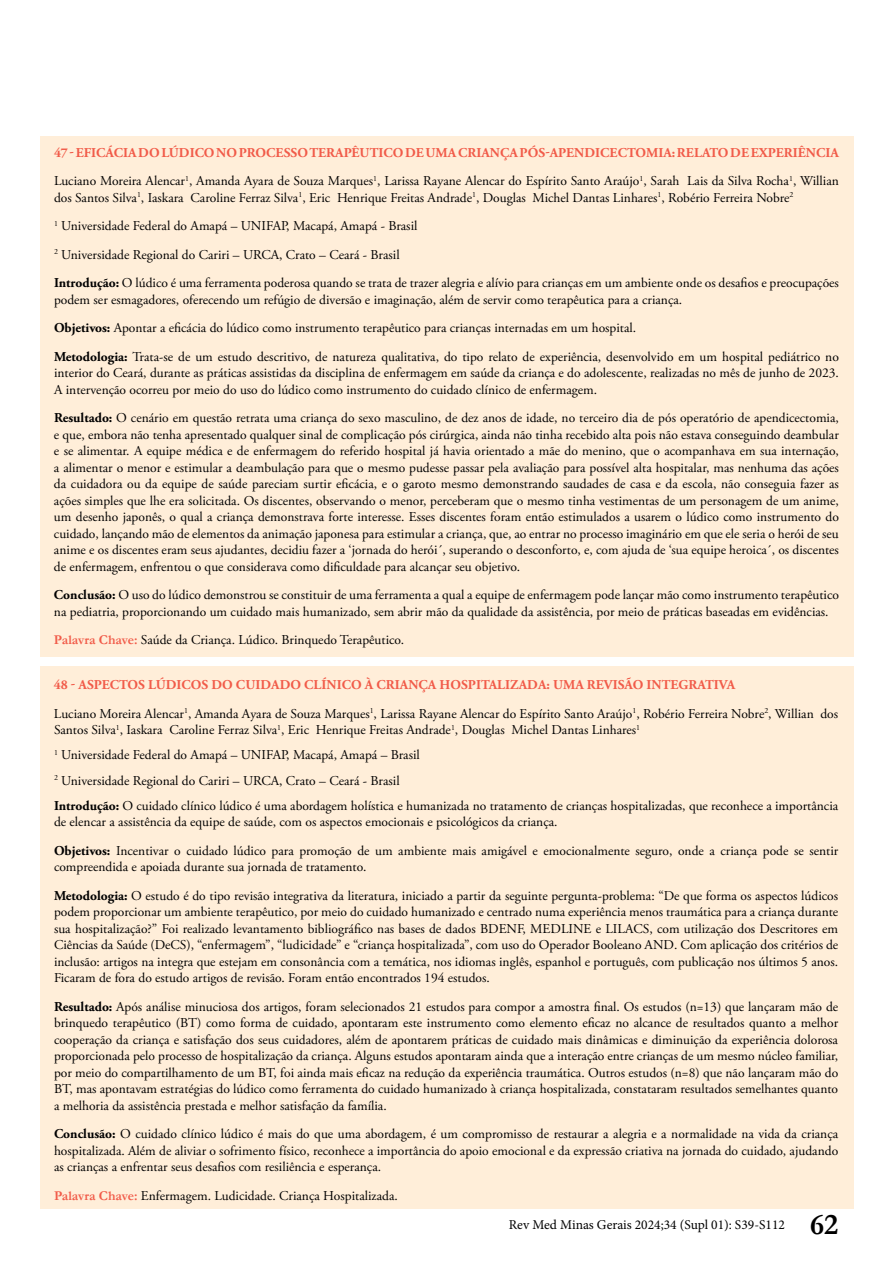
<style>
.page{position:relative;width:893px;height:1263px;background:#fff}
.page>*{position:absolute;margin:0;border:0;box-sizing:border-box;transform-origin:0 0}
.t1{font:700 30px "Garamond";color:#000}
.t2{font:13.5px/16.5px "Adobe Garamond Pro";color:#000}
.t3{font:13.5px "Minion Pro";color:#000}
.s1{font-weight:700;color:#f15b49}
.s2{font-weight:700}
.s3{font-family:"Garamond";font-weight:700;color:#f15b49}
</style>
<div class="page">
<div style="left:40px;top:667px;width:813px;height:542px;background:#ffeed9"></div>
<div style="left:40px;top:136px;width:813px;height:521px;background:#ffeed9"></div>
<p class="t2" style="left:54px;top:138px;width:786px;line-height:28.5px"><span class="s1">47 - EFICÁCIA DO LÚDICO NO PROCESSO TERAPÊUTICO DE UMA CRIANÇA PÓS-APENDICECTOMIA: RELATO DE EXPERIÊNCIA<br></span>Luciano Moreira Alencar<sup>1</sup>, Amanda Ayara de Souza Marques<sup>1</sup>, Larissa Rayane Alencar do Espírito Santo Araújo<sup>1</sup>, Sarah Lais da Silva Rocha<sup>1</sup>, Willian</p>
<p class="t2" style="left:54px;top:183px;width:786px;line-height:28.5px">dos Santos Silva<sup>1</sup>, Iaskara Caroline Ferraz Silva<sup>1</sup>, Eric Henrique Freitas Andrade<sup>1</sup>, Douglas Michel Dantas Linhares<sup>1</sup>, Robério Ferreira Nobre<sup>2<br>1</sup> Universidade Federal do Amapá – UNIFAP, Macapá, Amapá - Brasil<br><sup>2</sup> Universidade Regional do Cariri – URCA, Crato – Ceará - Brasil<br><span class="s2">Introdução:</span> O lúdico é uma ferramenta poderosa quando se trata de trazer alegria e alívio para crianças em um ambiente onde os desafios e preocupações</p>
<p class="t2" style="left:54px;top:285px;width:786px;line-height:28.5px">podem ser esmagadores, oferecendo um refúgio de diversão e imaginação, além de servir como terapêutica para a criança.<br><span class="s2">Objetivos:</span> Apontar a eficácia do lúdico como instrumento terapêutico para crianças internadas em um hospital.<br><span class="s2">Metodologia:</span> Trata-se de um estudo descritivo, de natureza qualitativa, do tipo relato de experiência, desenvolvido em um hospital pediátrico no</p>
<p class="t2" style="left:54px;top:365px;width:786px">interior do Ceará, durante as práticas assistidas da disciplina de enfermagem em saúde da criança e do adolescente, realizadas no mês de junho de 2023.<br>A intervenção ocorreu por meio do uso do lúdico como instrumento do cuidado clínico de enfermagem.</p>
<p class="t2" style="left:54px;top:410px;width:786px;text-align:justify"><span class="s2">Resultado:</span> O cenário em questão retrata uma criança do sexo masculino, de dez anos de idade, no terceiro dia de pós operatório de apendicectomia, e que, embora não tenha apresentado qualquer sinal de complicação pós cirúrgica, ainda não tinha recebido alta pois não estava conseguindo deambular e se alimentar. A equipe médica e de enfermagem do referido hospital já havia orientado a mãe do menino, que o acompanhava em sua internação, a alimentar o menor e estimular a deambulação para que o mesmo pudesse passar pela avaliação para possível alta hospitalar, mas nenhuma das ações da cuidadora ou da equipe de saúde pareciam surtir eficácia, e o garoto mesmo demonstrando saudades de casa e da escola, não conseguia fazer as ações simples que lhe era solicitada. Os discentes, observando o menor, perceberam que o mesmo tinha vestimentas de um personagem de um anime, um desenho japonês, o qual a criança demonstrava forte interesse. Esses discentes foram então estimulados a usarem o lúdico como instrumento do cuidado, lançando mão de elementos da animação japonesa para estimular a criança, que, ao entrar no processo imaginário em que ele seria o herói de seu anime e os discentes eram seus ajudantes, decidiu fazer a ‘jornada do herói´, superando o desconforto, e, com ajuda de ‘sua equipe heroica´, os discentes de enfermagem, enfrentou o que considerava como dificuldade para alcançar seu objetivo.</p>
<p class="t2" style="left:54px;top:587px;width:786px"><span class="s2">Conclusão:</span> O uso do lúdico demonstrou se constituir de uma ferramenta a qual a equipe de enfermagem pode lançar mão como instrumento terapêutico na pediatria, proporcionando um cuidado mais humanizado, sem abrir mão da qualidade da assistência, por meio de práticas baseadas em evidências.</p>
<p class="t2" style="left:54px;top:632px;width:352px"><span class="s3">Palavra Chave:</span> Saúde da Criança. Lúdico. Brinquedo Terapêutico.</p>
<p class="t2" style="left:54px;top:671px;width:786px;line-height:28.5px"><span class="s1">48 - ASPECTOS LÚDICOS DO CUIDADO CLÍNICO À CRIANÇA HOSPITALIZADA: UMA REVISÃO INTEGRATIVA<br></span>Luciano Moreira Alencar<sup>1</sup>, Amanda Ayara de Souza Marques<sup>1</sup>, Larissa Rayane Alencar do Espírito Santo Araújo<sup>1</sup>, Robério Ferreira Nobre<sup>2</sup>, Willian dos</p>
<p class="t2" style="left:54px;top:718px;width:786px;line-height:25px">Santos Silva<sup>1</sup>, Iaskara Caroline Ferraz Silva<sup>1</sup>, Eric Henrique Freitas Andrade<sup>1</sup>, Douglas Michel Dantas Linhares<sup>1<br>1</sup> Universidade Federal do Amapá – UNIFAP, Macapá, Amapá – Brasil<br><sup>2</sup> Universidade Regional do Cariri – URCA, Crato – Ceará - Brasil<br><span class="s2">Introdução:</span> O cuidado clínico lúdico é uma abordagem holística e humanizada no tratamento de crianças hospitalizadas, que reconhece a importância</p>
<p class="t2" style="left:54px;top:808px;width:786px;line-height:28.5px">de elencar a assistência da equipe de saúde, com os aspectos emocionais e psicológicos da criança.<br><span class="s2">Objetivos:</span> Incentivar o cuidado lúdico para promoção de um ambiente mais amigável e emocionalmente seguro, onde a criança pode se sentir</p>
<p class="t2" style="left:54px;top:853px;width:786px;line-height:28.5px">compreendida e apoiada durante sua jornada de tratamento.<br><span class="s2">Metodologia:</span> O estudo é do tipo revisão integrativa da literatura, iniciado a partir da seguinte pergunta-problema: “De que forma os aspectos lúdicos</p>
<p class="t2" style="left:54px;top:904px;width:786px;text-align:justify">podem proporcionar um ambiente terapêutico, por meio do cuidado humanizado e centrado numa experiência menos traumática para a criança durante sua hospitalização?” Foi realizado levantamento bibliográfico nas bases de dados BDENF, MEDLINE e LILACS, com utilização dos Descritores em Ciências da Saúde (DeCS), “enfermagem”, “ludicidade” e “criança hospitalizada”, com uso do Operador Booleano AND. Com aplicação dos critérios de inclusão: artigos na integra que estejam em consonância com a temática, nos idiomas inglês, espanhol e português, com publicação nos últimos 5 anos.<br>Ficaram de fora do estudo artigos de revisão. Foram então encontrados 194 estudos.</p>
<p class="t2" style="left:54px;top:998px;width:786px;text-align:justify"><span class="s2">Resultado:</span> Após análise minuciosa dos artigos, foram selecionados 21 estudos para compor a amostra final. Os estudos (n=13) que lançaram mão de brinquedo terapêutico (BT) como forma de cuidado, apontaram este instrumento como elemento eficaz no alcance de resultados quanto a melhor cooperação da criança e satisfação dos seus cuidadores, além de apontarem práticas de cuidado mais dinâmicas e diminuição da experiência dolorosa proporcionada pelo processo de hospitalização da criança. Alguns estudos apontaram ainda que a interação entre crianças de um mesmo núcleo familiar, por meio do compartilhamento de um BT, foi ainda mais eficaz na redução da experiência traumática. Outros estudos (n=8) que não lançaram mão do BT, mas apontavam estratégias do lúdico como ferramenta do cuidado humanizado à criança hospitalizada, constataram resultados semelhantes quanto a melhoria da assistência prestada e melhor satisfação da família.</p>
<p class="t2" style="left:54px;top:1126px;width:786px;text-align:justify"><span class="s2">Conclusão:</span> O cuidado clínico lúdico é mais do que uma abordagem, é um compromisso de restaurar a alegria e a normalidade na vida da criança hospitalizada. Além de aliviar o sofrimento físico, reconhece a importância do apoio emocional e da expressão criativa na jornada do cuidado, ajudando as crianças a enfrentar seus desafios com resiliência e esperança.</p>
<p class="t2" style="left:54px;top:1187px;width:345px"><span class="s3">Palavra Chave:</span> Enfermagem. Ludicidade. Criança Hospitalizada.</p>
<p class="t3" style="left:509px;top:1216px;width:278px">Rev Med Minas Gerais 2024;34 (Supl 01): S39-S112</p>
<h1 class="t1" style="left:810px;top:1204px;width:30px">62</h1>
</div>
